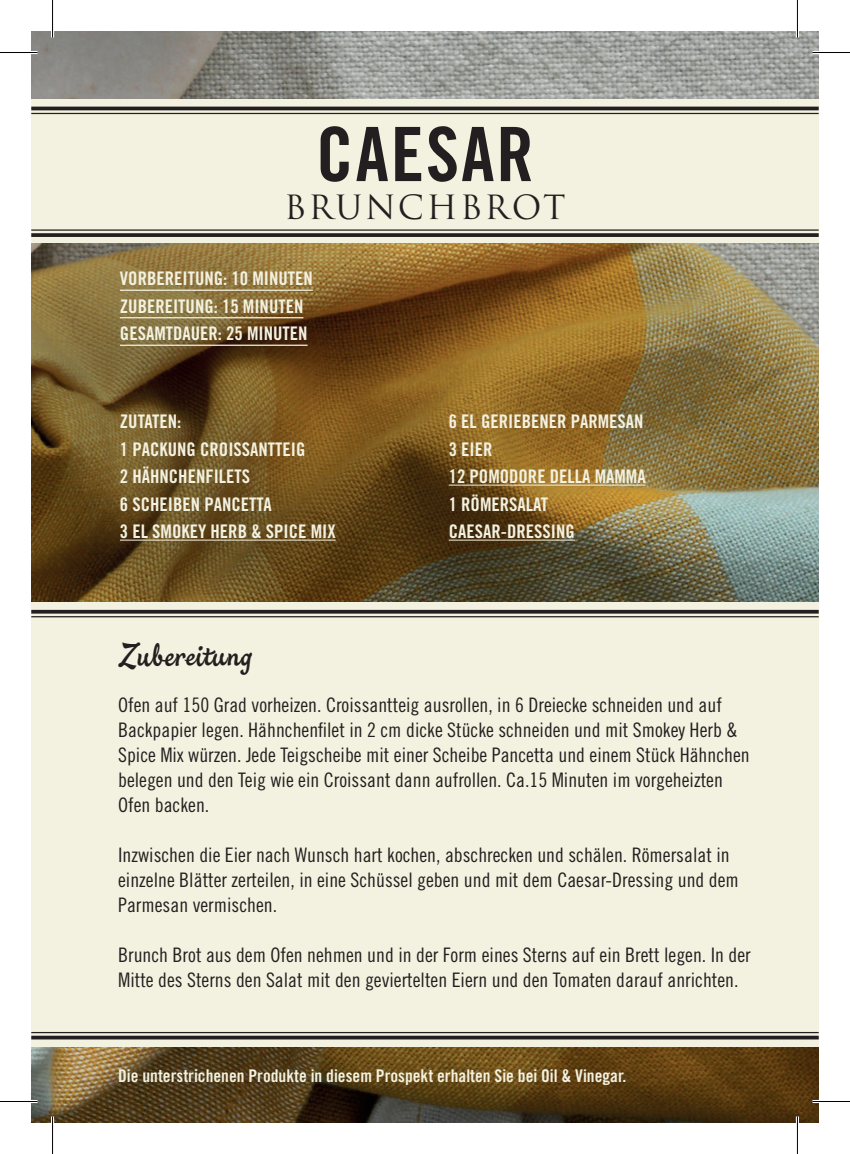
<style>
.page{position:relative;width:850px;height:1154px;background:#fff}
.page>*{position:absolute;margin:0;border:0;box-sizing:border-box;transform-origin:0 0}
.t1{font:75px "Trade Gothic LT Std Bd Cn 20";letter-spacing:.025em;color:#231f20}
.t2{font:32.5px "Ollie";letter-spacing:.025em;color:#231f20}
.t3{font:32.5px "Trajan Pro";letter-spacing:.075em;color:#231f20}
.t4{font:20px/25px "Trade Gothic LT Std Cn 18";color:#231f20}
.t5{font:18.75px/27.5px "Trade Gothic LT Std Bd Cn 20";color:#f3f1df}
.t6{font:17.5px "Trade Gothic LT Std Bd Cn 20";color:#f3f1df}
</style>
<div class="page">
<img style="left:31px;top:31px;width:787px;height:1092px">
<div style="left:31px;top:602px;width:787px;height:444px;background:#f3f1df"></div>
<svg style="left:31px;top:610px;width:787px;height:4px;background:#363231"></svg>
<hr style="left:31px;top:616px;width:787px;height:1px;background:#231f20">
<hr style="left:31px;top:1032px;width:787px;height:1px;background:#231f20">
<hr style="left:31px;top:1036px;width:787px;height:3px;background:#231f20">
<hr style="left:120px;top:540px;width:215px;height:1px;background:#f3f1df">
<hr style="left:448px;top:485px;width:197px;height:1px;background:#f3f1df">
<hr style="left:448px;top:540px;width:126px;height:1px;background:#f3f1df">
<hr style="left:120px;top:290px;width:192px;height:1px;background:#f3f1df">
<hr style="left:120px;top:317px;width:183px;height:1px;background:#f3f1df">
<hr style="left:120px;top:345px;width:187px;height:1px;background:#f3f1df">
<div style="left:31px;top:99px;width:787px;height:144px;background:#f3f1df"></div>
<hr style="left:31px;top:107px;width:787px;height:3px;background:#231f20">
<hr style="left:31px;top:113px;width:787px;height:1px;background:#231f20">
<hr style="left:31px;top:229px;width:787px;height:2px;background:#231f20">
<svg style="left:31px;top:233px;width:787px;height:4px;background:#2f2b2b"></svg>
<hr style="left:0;top:51px;width:38px;height:3px;background:#fff">
<hr style="left:812px;top:51px;width:37px;height:3px;background:#fff">
<hr style="left:0;top:1100px;width:38px;height:3px;background:#fff">
<hr style="left:812px;top:1100px;width:37px;height:3px;background:#fff">
<hr style="left:51px;top:0;width:3px;height:38px;background:#fff">
<hr style="left:51px;top:1116px;width:3px;height:38px;background:#fff">
<hr style="left:795px;top:0;width:3px;height:38px;background:#fff">
<hr style="left:795px;top:1116px;width:3px;height:38px;background:#fff">
<hr style="left:0;top:52px;width:38px;height:1px;background:#000">
<hr style="left:812px;top:52px;width:37px;height:1px;background:#000">
<hr style="left:0;top:1101px;width:38px;height:1px;background:#000">
<hr style="left:812px;top:1101px;width:37px;height:1px;background:#000">
<hr style="left:52px;top:0;width:1px;height:38px;background:#000">
<hr style="left:52px;top:1116px;width:1px;height:38px;background:#000">
<hr style="left:796px;top:0;width:1px;height:38px;background:#000">
<hr style="left:796px;top:1116px;width:1px;height:38px;background:#000">
<h1 class="t1" style="left:316px;top:109px;width:219px">CAESAR</h1>
<h2 class="t3" style="left:284px;top:186px;width:283px">BRUNCHBROT</h2>
<p class="t5" style="left:120px;top:265px;width:194px">VORBEREITUNG: 10 MINUTEN<br>ZUBEREITUNG: 15 MINUTEN<br>GESAMTDAUER: 25 MINUTEN</p>
<p class="t5" style="left:120px;top:408px;width:217px">ZUTATEN:<br>1 PACKUNG CROISSANTTEIG<br>2 HÄHNCHENFILETS<br>6 SCHEIBEN PANCETTA<br>3 EL SMOKEY HERB &amp; SPICE MIX</p>
<p class="t5" style="left:448px;top:408px;width:198px">6 EL GERIEBENER PARMESAN<br>3 EIER<br>12 POMODORE DELLA MAMMA<br>1 RÖMERSALAT<br>CAESAR-DRESSING</p>
<h2 class="t2" style="left:118px;top:636px;width:136px">Zubereitung</h2>
<p class="t4" style="left:118px;top:692px;width:632px">Ofen auf 150 Grad vorheizen. Croissantteig ausrollen, in 6 Dreiecke schneiden und auf Backpapier legen. Hähnchenfilet in 2 cm dicke Stücke schneiden und mit Smokey Herb &amp; Spice Mix würzen. Jede Teigscheibe mit einer Scheibe Pancetta und einem Stück Hähnchen belegen und den Teig wie ein Croissant dann aufrollen. Ca.15 Minuten im vorgeheizten Ofen backen.</p>
<p class="t4" style="left:118px;top:842px;width:622px">Inzwischen die Eier nach Wunsch hart kochen, abschrecken und schälen. Römersalat in einzelne Blätter zerteilen, in eine Schüssel geben und mit dem Caesar-Dressing und dem<br>Parmesan vermischen.</p>
<p class="t4" style="left:118px;top:942px;width:634px">Brunch Brot aus dem Ofen nehmen und in der Form eines Sterns auf ein Brett legen. In der<br>Mitte des Sterns den Salat mit den geviertelten Eiern und den Tomaten darauf anrichten.</p>
<p class="t6" style="left:118px;top:1065px;width:509px">Die unterstrichenen Produkte in diesem Prospekt erhalten Sie bei Oil &amp; Vinegar.</p>
</div>
